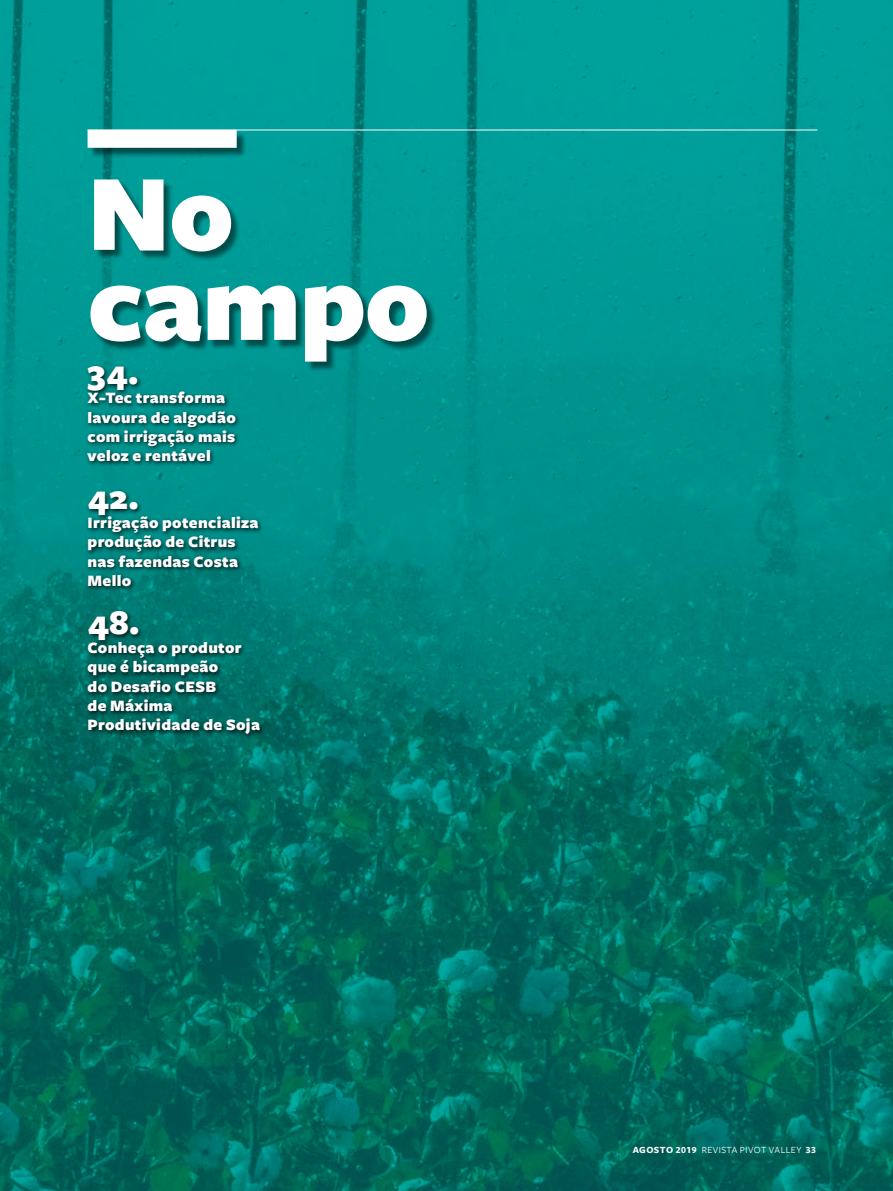
<style>
.page{position:relative;width:893px;height:1191px;background:#fff}
.page>*{position:absolute;margin:0;border:0;box-sizing:border-box;transform-origin:0 0}
.t1{font:900 112.5px/90px "Freight Sans";letter-spacing:-.01em;color:#fff}
.t2{font:900 36px "Freight Sans";color:#fff}
.t3{font:900 16.5px/19.2px "Freight Sans";letter-spacing:.02em;color:#fff}
.t4{font:9.75px "Freight Sans";letter-spacing:.05em;color:#fff}
.t5{font:9.75px "Freight Sans Bold SC";color:#fff}
.s1{font-family:"Freight Sans Bold SC"}
</style>
<div class="page">
<img style="left:0;top:0;width:893px;height:1191px">
<div style="left:92px;top:181px;width:345px;height:191px;background:#000;opacity:.5"></div>
<hr style="left:88px;top:130px;width:729px;height:1px;background:#fff">
<div style="left:89px;top:131px;width:158px;height:27px;background:#000;opacity:.5"></div>
<div style="left:88px;top:130px;width:149px;height:18px;background:#fff"></div>
<div style="left:85px;top:364px;width:180px;height:375px;background:#000;opacity:.83"></div>
<h1 class="t1" style="left:88px;top:173px;width:343px">No campo</h1>
<h2 class="t2" style="left:88px;top:353px;width:53px">34.</h2>
<p class="t3" style="left:88px;top:389px;width:150px">X-Tec transforma lavoura de algodão com irrigação mais veloz e rentável</p>
<h2 class="t2" style="left:88px;top:478px;width:53px">42.</h2>
<p class="t3" style="left:88px;top:514px;width:172px">Irrigação potencializa produção de Citrus nas fazendas Costa<br>Mello</p>
<h2 class="t2" style="left:88px;top:603px;width:54px">48.</h2>
<p class="t3" style="left:88px;top:639px;width:174px">Conheça o produtor que é bicampeão<br>do Desafio CESB<br>de Máxima<br>Produtividade de Soja</p>
<p class="t5" style="left:633px;top:1144px;width:8px">AGOSTO</p>
<p class="t4" style="left:676px;top:1144px;width:38px"><span class="s1">2019</span> REVISTA</p>
<p class="t4" style="left:740px;top:1144px;width:12px">PIVOT</p>
<p class="t4" style="left:769px;top:1144px;width:48px">VALLEY <span class="s1">33</span></p>
</div>
